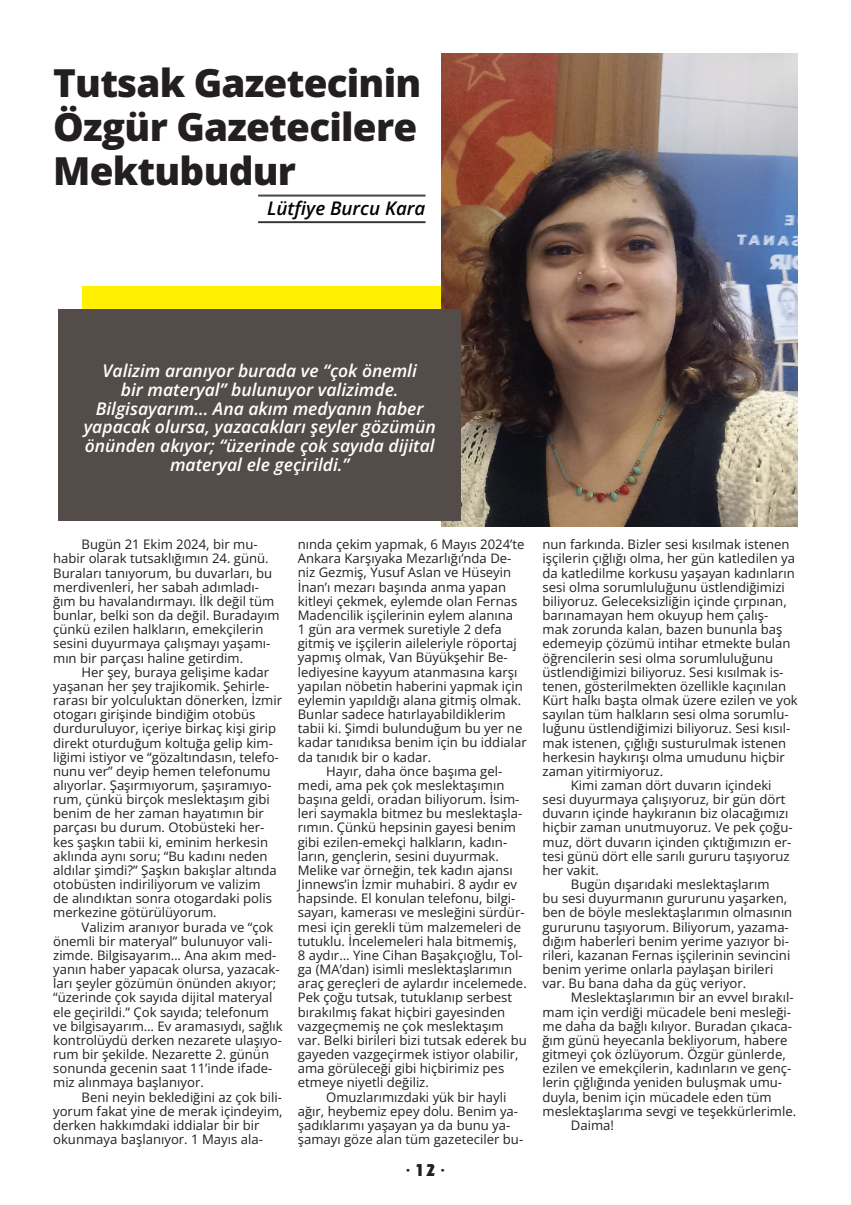
<style>
.page{position:relative;width:851px;height:1205px;background:#fff}
.page>*{position:absolute;margin:0;border:0;box-sizing:border-box;transform-origin:0 0}
.t1{font:38.62px/43.9px "Open Sans";letter-spacing:-.02em;color:#231f20;text-align:justify}
.t2{font:italic 18.75px "Open Sans";color:#000}
.t3{font:italic 17.5px/18.8px "Open Sans";color:#fff;text-align:center}
.t4{font:16.25px "Open Sans";color:#231f20}
.t5{font:13.12px/14.1px "Open Sans";color:#231f20}
.s1{font-family:"Revue BT"}
</style>
<div class="page">
<div style="left:82px;top:286px;width:403px;height:225px;background:#fff101"></div>
<img style="left:441px;top:53px;width:356px;height:473px">
<hr style="left:258px;top:195px;width:167px;height:1px;background:#231f20">
<hr style="left:258px;top:196px;width:167px;height:1px;background:#231f20">
<hr style="left:258px;top:222px;width:167px;height:1px;background:#231f20">
<div style="left:58px;top:309px;width:403px;height:211px;background:#544c49"></div>
<h1 class="t1" style="left:53px;top:60px;width:369px">Tutsak Gazetecinin Özgür Gazetecilere Mektubudur</h1>
<h2 class="t2" style="left:267px;top:195px;width:160px">Lütfiye Burcu Kara</h2>
<h3 class="t3" style="left:84px;top:361px;width:353px">Valizim aranıyor burada ve “çok önemli<br>bir materyal” bulunuyor valizimde.<br>Bilgisayarım… Ana akım medyanın haber yapacak olursa, yazacakları şeyler gözümün önünden akıyor; “üzerinde çok sayıda dijital materyal ele geçirildi.”</h3>
<p class="t5" style="left:53px;top:537px;width:228px;text-indent:28px">Bugün 21 Ekim 2024, bir mu&shy;habir olarak tutsaklığımın 24. günü.<br>Buraları tanıyorum, bu duvarları, bu merdivenleri, her sabah adımladı&shy;ğım bu havalandırmayı. İlk değil tüm bunlar, belki son da değil. Buradayım çünkü ezilen halkların, emekçilerin sesini duyurmaya çalışmayı yaşamı&shy;mın bir parçası haline getirdim.</p>
<p class="t5" style="left:53px;top:664px;width:230px;text-indent:28px">Her şey, buraya gelişime kadar yaşanan her şey trajikomik. Şehirle&shy;rarası bir yolculuktan dönerken, İzmir otogarı girişinde bindiğim otobüs durduruluyor, içeriye birkaç kişi girip direkt oturduğum koltuğa gelip kim&shy;liğimi istiyor ve “gözaltındasın, telefo&shy;nunu ver” deyip hemen telefonumu alıyorlar. Şaşırmıyorum, şaşıramıyo&shy;rum, çünkü birçok meslektaşım gibi benim de her zaman hayatımın bir parçası bu durum. Otobüsteki her&shy;kes şaşkın tabii ki, eminim herkesin aklında aynı soru; “Bu kadını neden aldılar şimdi?” Şaşkın bakışlar altında otobüsten indiriliyorum ve valizim<br>de alındıktan sonra otogardaki polis merkezine götürülüyorum.</p>
<p class="t5" style="left:53px;top:919px;width:231px;text-indent:28px">Valizim aranıyor burada ve “çok önemli bir materyal” bulunuyor vali&shy;zimde. Bilgisayarım… Ana akım med&shy;yanın haber yapacak olursa, yazacak&shy;ları şeyler gözümün önünden akıyor; “üzerinde çok sayıda dijital materyal ele geçirildi.” Çok sayıda; telefonum ve bilgisayarım… Ev aramasıydı, sağlık kontrolüydü derken nezarete ulaşıyo&shy;rum bir şekilde. Nezarette 2. günün sonunda gecenin saat 11’inde ifade&shy;miz alınmaya başlanıyor.</p>
<p class="t5" style="left:53px;top:1089px;width:231px;text-indent:28px">Beni neyin beklediğini az çok bili&shy;yorum fakat yine de merak içindeyim, derken hakkımdaki iddialar bir bir okunmaya başlanıyor. 1 Mayıs ala-</p>
<p class="t5" style="left:298px;top:537px;width:228px">nında çekim yapmak, 6 Mayıs 2024’te</p>
<p class="t5" style="left:298px;top:551px;width:215px">Ankara Karşıyaka Mezarlığı’nda De-</p>
<p class="t5" style="left:298px;top:565px;width:215px">niz Gezmiş, Yusuf Aslan ve Hüseyin</p>
<p class="t5" style="left:298px;top:579px;width:210px">İnan’ı mezarı başında anma yapan</p>
<p class="t5" style="left:298px;top:593px;width:221px">kitleyi çekmek, eylemde olan Fernas</p>
<p class="t5" style="left:298px;top:608px;width:217px">Madencilik işçilerinin eylem alanına</p>
<p class="t5" style="left:298px;top:622px;width:205px">1 gün ara vermek suretiyle 2 defa</p>
<p class="t5" style="left:298px;top:636px;width:220px">gitmiş ve işçilerin aileleriyle röportaj</p>
<p class="t5" style="left:298px;top:650px;width:211px">yapmış olmak, Van Büyükşehir Be-</p>
<p class="t5" style="left:298px;top:664px;width:221px">lediyesine kayyum atanmasına karşı</p>
<p class="t5" style="left:298px;top:678px;width:226px">yapılan nöbetin haberini yapmak için</p>
<p class="t5" style="left:298px;top:693px;width:225px">eylemin yapıldığı alana gitmiş olmak.</p>
<p class="t5" style="left:298px;top:707px;width:209px">Bunlar sadece hatırlayabildiklerim</p>
<p class="t5" style="left:298px;top:721px;width:226px">tabii ki. Şimdi bulunduğum bu yer ne</p>
<p class="t5" style="left:298px;top:735px;width:230px">kadar tanıdıksa benim için bu iddialar</p>
<p class="t5" style="left:298px;top:749px;width:135px">da tanıdık bir o kadar.</p>
<p class="t5" style="left:326px;top:763px;width:177px">Hayır, daha önce başıma gel-</p>
<p class="t5" style="left:298px;top:778px;width:208px">medi, ama pek çok meslektaşımın</p>
<p class="t5" style="left:298px;top:792px;width:223px">başına geldi, oradan biliyorum. İsim-</p>
<p class="t5" style="left:298px;top:806px;width:226px">leri saymakla bitmez bu meslektaşla-</p>
<p class="t5" style="left:298px;top:820px;width:219px">rımın. Çünkü hepsinin gayesi benim</p>
<p class="t5" style="left:298px;top:834px;width:211px">gibi ezilen-emekçi halkların, kadın-</p>
<p class="t5" style="left:298px;top:848px;width:202px">ların, gençlerin, sesini duyurmak.</p>
<p class="t5" style="left:298px;top:863px;width:216px">Melike var örneğin, tek kadın ajansı</p>
<p class="t5" style="left:298px;top:877px;width:221px">Jinnews’in İzmir muhabiri. 8 aydır ev</p>
<p class="t5" style="left:298px;top:891px;width:219px">hapsinde. El konulan telefonu, bilgi-</p>
<p class="t5" style="left:298px;top:905px;width:228px">sayarı, kamerası ve mesleğini sürdür-</p>
<p class="t5" style="left:298px;top:919px;width:225px">mesi için gerekli tüm malzemeleri de</p>
<p class="t5" style="left:298px;top:933px;width:220px">tutuklu. İncelemeleri hala bitmemiş,</p>
<p class="t5" style="left:298px;top:948px;width:226px">8 aydır… Yine Cihan Başakçıoğlu, Tol-</p>
<p class="t5" style="left:298px;top:962px;width:216px">ga (MA’dan) isimli meslektaşlarımın</p>
<p class="t5" style="left:298px;top:976px;width:230px">araç gereçleri de aylardır incelemede.</p>
<p class="t5" style="left:298px;top:990px;width:216px">Pek çoğu tutsak, tutuklanıp serbest</p>
<p class="t5" style="left:298px;top:1004px;width:209px">bırakılmış fakat hiçbiri gayesinden</p>
<p class="t5" style="left:298px;top:1018px;width:207px">vazgeçmemiş ne çok meslektaşım</p>
<p class="t5" style="left:298px;top:1032px;width:230px">var. Belki birileri bizi tutsak ederek bu</p>
<p class="t5" style="left:298px;top:1047px;width:222px">gayeden vazgeçirmek istiyor olabilir,</p>
<p class="t5" style="left:298px;top:1061px;width:208px">ama görüleceği gibi hiçbirimiz pes</p>
<p class="t5" style="left:298px;top:1075px;width:132px">etmeye niyetli değiliz.</p>
<p class="t5" style="left:326px;top:1089px;width:181px">Omuzlarımızdaki yük bir hayli</p>
<p class="t5" style="left:298px;top:1103px;width:222px">ağır, heybemiz epey dolu. Benim ya-</p>
<p class="t5" style="left:298px;top:1117px;width:214px">şadıklarımı yaşayan ya da bunu ya-</p>
<p class="t5" style="left:298px;top:1132px;width:227px">şamayı göze alan tüm gazeteciler bu-</p>
<p class="t4" style="left:406px;top:1159px;width:41px">· <span class="s1">12</span> ·</p>
<p class="t5" style="left:542px;top:537px;width:248px">nun farkında. Bizler sesi kısılmak istenen</p>
<p class="t5" style="left:542px;top:551px;width:254px">işçilerin çığlığı olma, her gün katledilen ya</p>
<p class="t5" style="left:542px;top:565px;width:254px">da katledilme korkusu yaşayan kadınların</p>
<p class="t5" style="left:542px;top:579px;width:244px">sesi olma sorumluluğunu üstlendiğimizi</p>
<p class="t5" style="left:542px;top:594px;width:246px">biliyoruz. Geleceksizliğin içinde çırpınan,</p>
<p class="t5" style="left:542px;top:608px;width:227px">barınamayan hem okuyup hem çalış-</p>
<p class="t5" style="left:542px;top:622px;width:241px">mak zorunda kalan, bazen bununla baş</p>
<p class="t5" style="left:542px;top:636px;width:249px">edemeyip çözümü intihar etmekte bulan</p>
<p class="t5" style="left:542px;top:650px;width:232px">öğrencilerin sesi olma sorumluluğunu</p>
<p class="t5" style="left:542px;top:664px;width:242px">üstlendiğimizi biliyoruz. Sesi kısılmak is-</p>
<p class="t5" style="left:542px;top:679px;width:245px">tenen, gösterilmekten özellikle kaçınılan</p>
<p class="t5" style="left:542px;top:693px;width:257px">Kürt halkı başta olmak üzere ezilen ve yok</p>
<p class="t5" style="left:542px;top:707px;width:248px">sayılan tüm halkların sesi olma sorumlu-</p>
<p class="t5" style="left:542px;top:721px;width:249px">luğunu üstlendiğimizi biliyoruz. Sesi kısıl-</p>
<p class="t5" style="left:542px;top:735px;width:245px">mak istenen, çığlığı susturulmak istenen</p>
<p class="t5" style="left:542px;top:749px;width:244px">herkesin haykırışı olma umudunu hiçbir</p>
<p class="t5" style="left:542px;top:764px;width:122px">zaman yitirmiyoruz.</p>
<p class="t5" style="left:570px;top:778px;width:202px">Kimi zaman dört duvarın içindeki</p>
<p class="t5" style="left:542px;top:792px;width:244px">sesi duyurmaya çalışıyoruz, bir gün dört</p>
<p class="t5" style="left:542px;top:806px;width:247px">duvarın içinde haykıranın biz olacağımızı</p>
<p class="t5" style="left:542px;top:820px;width:251px">hiçbir zaman unutmuyoruz. Ve pek çoğu-</p>
<p class="t5" style="left:542px;top:834px;width:250px">muz, dört duvarın içinden çıktığımızın er-</p>
<p class="t5" style="left:542px;top:848px;width:249px">tesi günü dört elle sarılı gururu taşıyoruz</p>
<p class="t5" style="left:542px;top:863px;width:58px">her vakit.</p>
<p class="t5" style="left:570px;top:877px;width:200px">Bugün dışarıdaki meslektaşlarım</p>
<p class="t5" style="left:542px;top:891px;width:246px">bu sesi duyurmanın gururunu yaşarken,</p>
<p class="t5" style="left:542px;top:905px;width:251px">ben de böyle meslektaşlarımın olmasının</p>
<p class="t5" style="left:542px;top:919px;width:248px">gururunu taşıyorum. Biliyorum, yazama-</p>
<p class="t5" style="left:542px;top:933px;width:248px">dığım haberleri benim yerime yazıyor bi-</p>
<p class="t5" style="left:542px;top:948px;width:249px">rileri, kazanan Fernas işçilerinin sevincini</p>
<p class="t5" style="left:542px;top:962px;width:232px">benim yerime onlarla paylaşan birileri</p>
<p class="t5" style="left:542px;top:976px;width:205px">var. Bu bana daha da güç veriyor.</p>
<p class="t5" style="left:570px;top:990px;width:224px">Meslektaşlarımın bir an evvel bırakıl-</p>
<p class="t5" style="left:542px;top:1004px;width:250px">mam için verdiği mücadele beni mesleği-</p>
<p class="t5" style="left:542px;top:1018px;width:251px">me daha da bağlı kılıyor. Buradan çıkaca-</p>
<p class="t5" style="left:542px;top:1033px;width:246px">ğım günü heyecanla bekliyorum, habere</p>
<p class="t5" style="left:542px;top:1047px;width:245px">gitmeyi çok özlüyorum. Özgür günlerde,</p>
<p class="t5" style="left:542px;top:1061px;width:250px">ezilen ve emekçilerin, kadınların ve genç-</p>
<p class="t5" style="left:542px;top:1075px;width:241px">lerin çığlığında yeniden buluşmak umu-</p>
<p class="t5" style="left:542px;top:1089px;width:231px">duyla, benim için mücadele eden tüm</p>
<p class="t5" style="left:542px;top:1103px;width:255px">meslektaşlarıma sevgi ve teşekkürlerimle.</p>
<p class="t5" style="left:570px;top:1118px;width:45px">Daima!</p>
</div>
